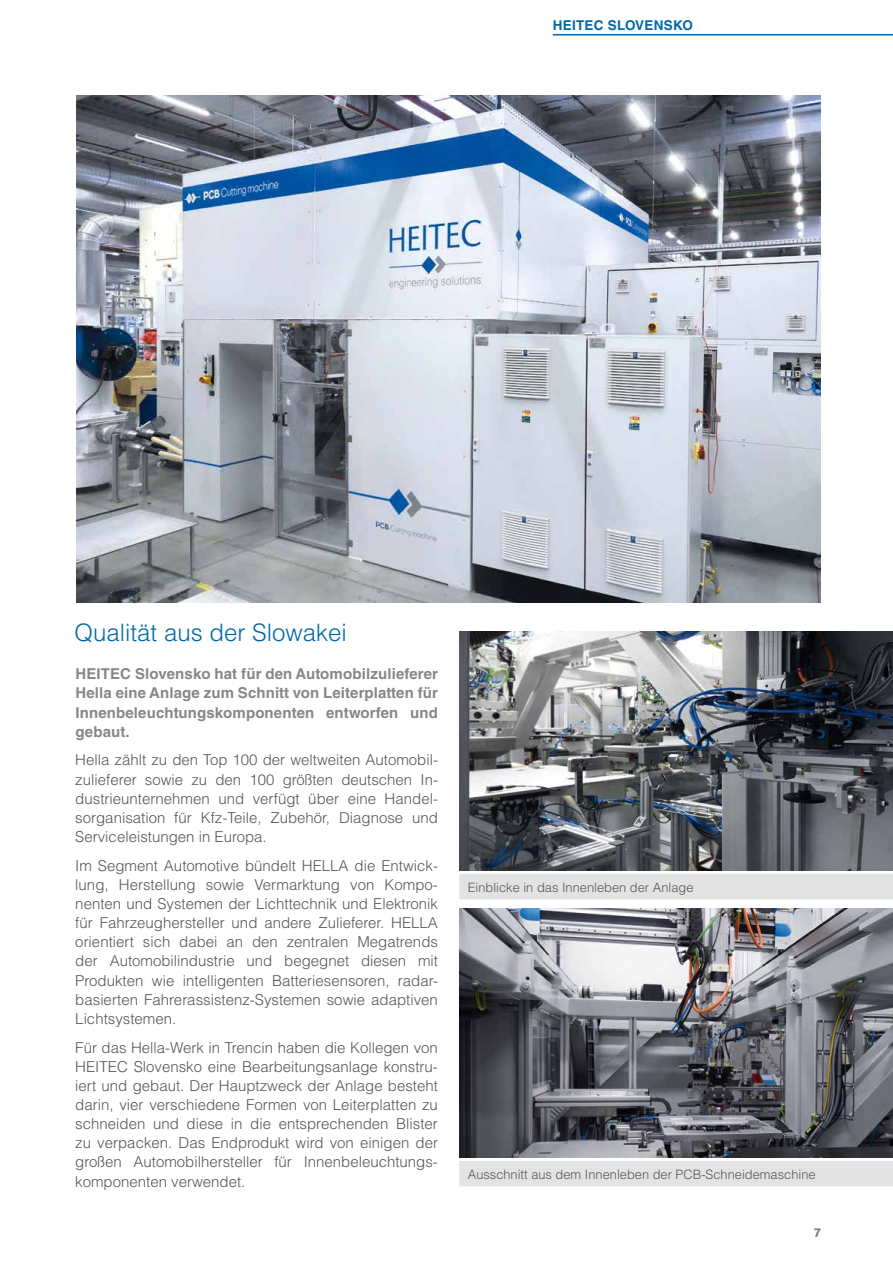
<style>
.page{position:relative;width:893px;height:1263px;background:#fff}
.page>*{position:absolute;margin:0;border:0;box-sizing:border-box;transform-origin:0 0}
.t1{font:300 24px "Helvetica LT Std";color:#0068a9}
.t2{font:300 15px/19.2px "Helvetica LT Std";color:#565656;text-align:justify}
.t3{font:700 15px/19.2px "Helvetica LT Std";letter-spacing:.01em;color:#878786;text-align:justify}
.t4{font:700 13.5px "Helvetica LT Std";letter-spacing:.02em;color:#0068a9}
.t5{font:300 12.9px "Helvetica LT Std";color:#565656}
.t6{font:700 12px "Helvetica LT Std";color:#878786}
</style>
<div class="page">
<hr style="left:553px;top:34px;width:340px;height:2px;background:#0068a9">
<img style="left:77px;top:96px;width:744px;height:507px">
<img style="left:459px;top:909px;width:434px;height:249px">
<img style="left:459px;top:631px;width:434px;height:240px">
<div style="left:459px;top:874px;width:434px;height:25px;background:#e3e3e3"></div>
<div style="left:459px;top:1161px;width:434px;height:25px;background:#e3e3e3"></div>
<p class="t4" style="left:553px;top:17px;width:19px">HEITE</p>
<p class="t4" style="left:594px;top:17px;width:101px">C Slovensko</p>
<h1 class="t1" style="left:75px;top:617px;width:274px">Qualität aus der Slowakei</h1>
<p class="t3" style="left:75px;top:664px;width:364px;text-indent:45px">C Slovensko hat für den Automobilzulieferer Hella eine Anlage zum Schnitt von Leiterplatten für Innenbeleuchtungskomponenten entworfen und gebaut.</p>
<p class="t2" style="left:75px;top:750px;width:364px">Hella zählt zu den Top 100 der weltweiten Automobil&shy;zulieferer sowie zu den 100 größten deutschen In&shy;dustrieunternehmen und verfügt über eine Handel&shy;sorganisation für Kfz-Teile, Zubehör, Diagnose und Serviceleistungen in Europa.</p>
<p class="t2" style="left:75px;top:856px;width:364px">Im Segment Automotive bündelt HELLA die Entwick&shy;lung, Herstellung sowie Vermarktung von Kompo&shy;nenten und Systemen der Lichttechnik und Elektronik für Fahrzeughersteller und andere Zulieferer. HELLA orientiert sich dabei an den zentralen Megatrends der Automobilindustrie und begegnet diesen mit Produkten wie intelligenten Batteriesensoren, radar&shy;basierten Fahrerassistenz-Systemen sowie adaptiven Lichtsystemen.</p>
<p class="t2" style="left:75px;top:1037px;width:364px">Für das Hella-Werk in Trencin haben die Kollegen von HEITEC Slovensko eine Bearbeitungsanlage konstru&shy;iert und gebaut. Der Hauptzweck der Anlage besteht darin, vier verschiedene Formen von Leiterplatten zu schneiden und diese in die entsprechenden Blister zu verpacken. Das Endprodukt wird von einigen der großen Automobilhersteller für Innenbeleuchtungs&shy;komponenten verwendet.</p>
<p class="t3" style="left:75px;top:664px;width:20px">HEITE</p>
<p class="t5" style="left:468px;top:879px;width:227px">Einblicke in das Innenleben der Anlage</p>
<p class="t5" style="left:468px;top:1166px;width:349px">Ausschnitt aus dem Innenleben der PCB-Schneidemaschine</p>
<p class="t6" style="left:814px;top:1226px;width:8px">7</p>
</div>
